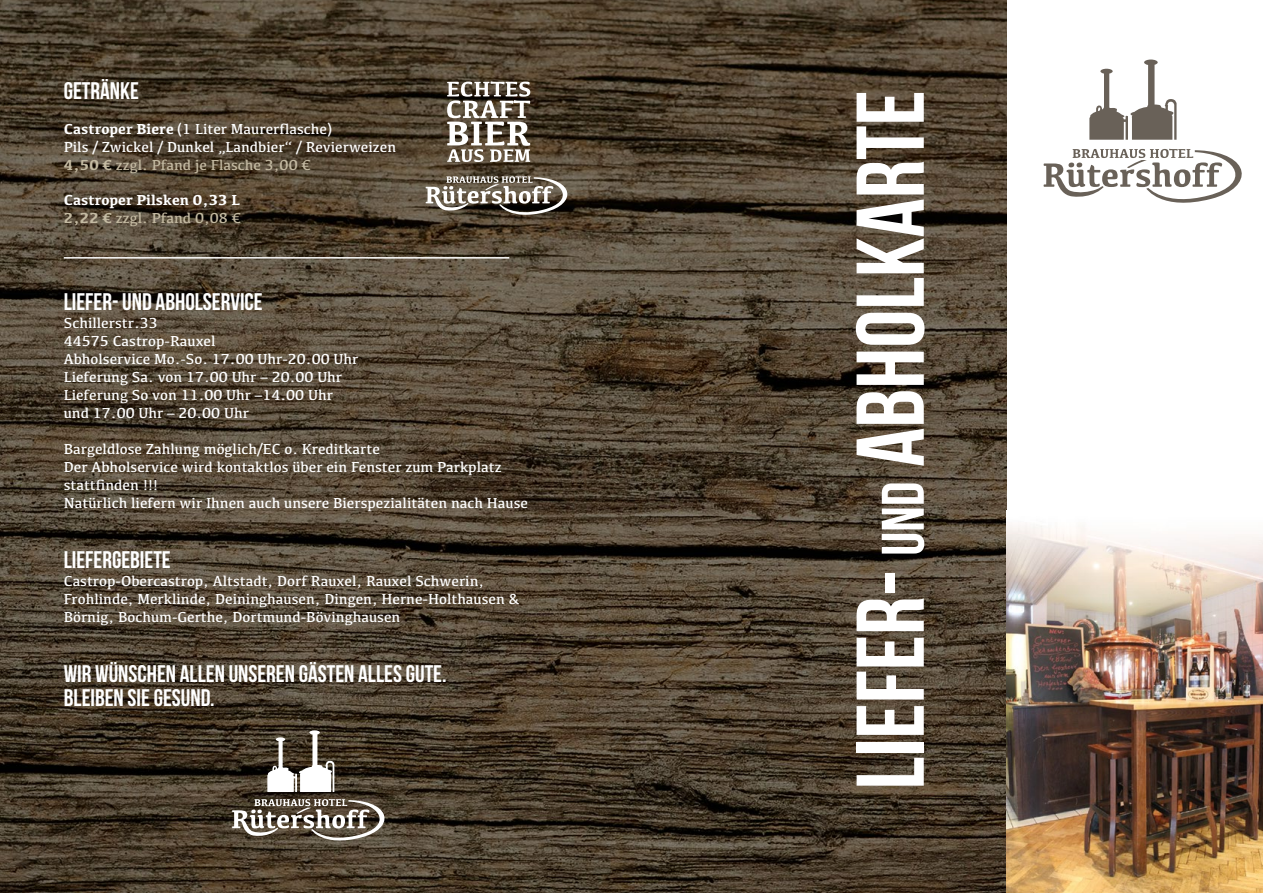
<style>
.page{position:relative;width:1263px;height:893px;background:#fff}
.page>*{position:absolute;margin:0;border:0;box-sizing:border-box;transform-origin:0 0}
.t1{font:700 96px "Bebas Neue";color:#fff}
.t2{font:700 24px/24px "Bebas Neue";color:#fff}
.t3{font:15px/18px "Kefa";color:#fff}
.t4{font:700 15px/18px "Kefa";color:#fff}
.s1{font-weight:700}
.s2{font-weight:700;color:#c4baa2}
.s3{color:#c4baa2}
.s4{font-weight:400;color:#c4baa2}
.s5{font-size:60px}
</style>
<div class="page">
<img style="left:0;top:0;width:1006px;height:893px">
<svg style="left:1089px;top:60px;width:87px;height:80px"></svg>
<svg style="left:1043px;top:149px;width:199px;height:54px"></svg>
<img style="left:1006px;top:525px;width:257px;height:368px">
<svg style="left:426px;top:176px;width:151px;height:45px;background:#776f63"></svg>
<svg style="left:447px;top:81px;width:83px;height:81px"></svg>
<hr style="left:64px;top:257px;width:445px;height:2px;background:#fff">
<svg style="left:267px;top:730px;width:67px;height:62px"></svg>
<svg style="left:232px;top:799px;width:152px;height:41px"></svg>
<h2 class="t2" style="left:64px;top:79px;width:77px">GETRÄNKE</h2>
<p class="t3" style="left:64px;top:120px;width:334px"><span class="s1">Castroper Biere</span> (1 Liter Maurerflasche)<br>Pils / Zwickel / Dunkel „Landbier“ / Revierweizen<br><span class="s2">4,50 €</span> <span class="s3">zzgl. Pfand je Flasche 3,00 €</span></p>
<p class="t4" style="left:64px;top:190px;width:178px">Castroper Pilsken 0,33 L<br><span class="s3">2,22 €</span> <span class="s4">zzgl. Pfand 0,08 €</span></p>
<h2 class="t2" style="left:64px;top:290px;width:200px">LIEFER- UND ABHOLSERVICE</h2>
<p class="t3" style="left:64px;top:314px;width:296px">Schillerstr.33<br>44575 Castrop-Rauxel<br>Abholservice Mo.-So. 17.00 Uhr-20.00 Uhr<br>Lieferung Sa. von 17.00 Uhr – 20.00 Uhr<br>Lieferung So von 11.00 Uhr –14.00 Uhr und 17.00 Uhr – 20.00 Uhr</p>
<p class="t3" style="left:64px;top:440px;width:466px">Bargeldlose Zahlung möglich/EC o. Kreditkarte<br>Der Abholservice wird kontaktlos über ein Fenster zum Parkplatz stattfinden !!!<br>Natürlich liefern wir Ihnen auch unsere Bierspezialitäten nach Hause</p>
<h2 class="t2" style="left:64px;top:548px;width:108px">LIEFERGEBIETE</h2>
<p class="t3" style="left:64px;top:572px;width:457px">Castrop-Obercastrop, Altstadt, Dorf Rauxel, Rauxel Schwerin,<br>Frohlinde, Merklinde, Deininghausen, Dingen, Herne-Holthausen &amp;<br>Börnig, Bochum-Gerthe, Dortmund-Bövinghausen</p>
<h2 class="t2" style="left:64px;top:662px;width:384px">WIR WÜNSCHEN ALLEN UNSEREN GÄSTEN ALLES GUTE.<br>BLEIBEN SIE GESUND.</h2>
<h1 class="t1" style="left:838px;top:789px;width:701px;rotate:-90deg">LIEFER- <span class="s5">UND</span> ABHOLKARTE</h1>
</div>
